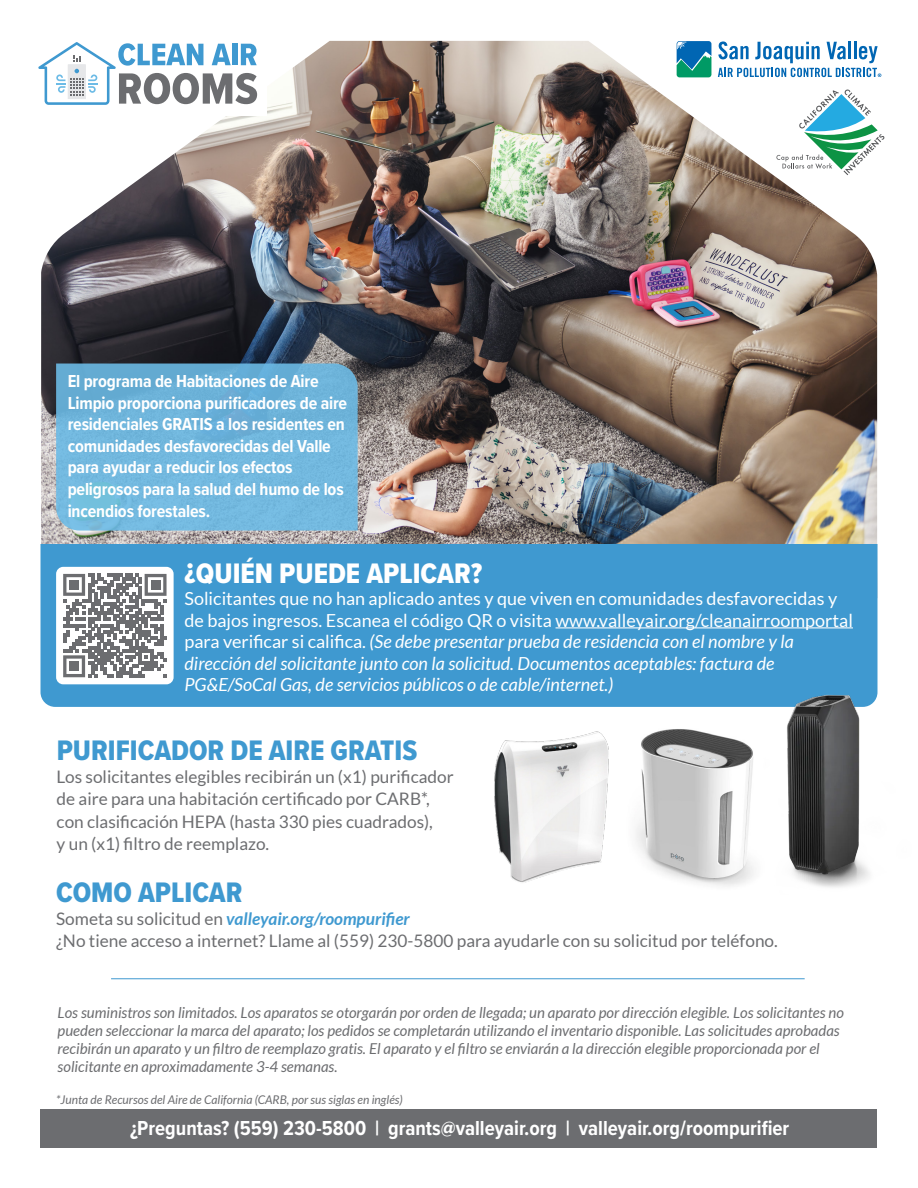
<style>
.page{position:relative;width:918px;height:1188px;background:#fff}
.page>*{position:absolute;margin:0;border:0;box-sizing:border-box;transform-origin:0 0}
.t1{font:29.25px "Proxima Nova Cond Extrabld";color:#3f99d0}
.t2{font:29.25px "Proxima Nova Cond Extrabld";color:#fff}
.t3{font:700 21px "Proxima Nova Cond";color:#fff}
.t4{font:italic 18px/21.6px "Lato";color:#fff}
.t5{font:700 18px/21.6px "Proxima Nova Cond";letter-spacing:-.01em;color:#fff}
.t6{font:17.25px/22.5px "Lato";color:#6c6d70}
.t7{font:italic 15px/18px "Lato";color:#6c6d70}
.t8{font:italic 12px "Lato";color:#6c6d70}
.s1{font-style:normal}
.s2{font-weight:700;font-style:italic;color:#3f99d0}
</style>
<div class="page">
<img style="left:41px;top:41px;width:836px;height:503px">
<div style="left:40px;top:544px;width:838px;height:163px;background:#3f99d0"></div>
<svg style="left:56px;top:364px;width:302px;height:167px;background:#6fb5db"></svg>
<div style="left:56px;top:567px;width:118px;height:117px;background:#fff;border-radius:7px"></div>
<div style="left:60px;top:570px;width:109px;height:110px;background:linear-gradient(to right,#fff,#fff)"></div>
<svg style="left:63px;top:574px;width:104px;height:103px"></svg>
<div style="left:69px;top:580px;width:10px;height:10px;background:#6c6d70"></div>
<div style="left:151px;top:580px;width:9px;height:10px;background:#6c6d70"></div>
<div style="left:69px;top:662px;width:10px;height:9px;background:#6c6d70"></div>
<hr style="left:556px;top:627px;width:297px;height:1px;background:#fff">
<div style="left:40px;top:1109px;width:838px;height:39px;background:#6c6d70"></div>
<svg style="left:676px;top:41px;width:36px;height:37px"></svg>
<svg style="left:677px;top:41px;width:34px;height:36px"></svg>
<svg style="left:718px;top:41px;width:163px;height:36px"></svg>
<svg style="left:776px;top:89px;width:109px;height:86px"></svg>
<div style="left:0;top:23px;width:267px;height:92px;background:#fff"></div>
<hr style="left:111px;top:978px;width:694px;height:1px;background:#3f99d0">
<img style="left:646px;top:729px;width:70px;height:156px">
<img style="left:716px;top:679px;width:162px;height:208px">
<img style="left:456px;top:706px;width:190px;height:177px">
<svg style="left:38px;top:42px;width:219px;height:63px"></svg>
<p class="t5" style="left:68px;top:370px;width:281px">El programa de Habitaciones de Aire Limpio proporciona purificadores de aire residenciales GRATIS a los residentes en comunidades desfavorecidas del Valle para ayudar a reducir los efectos peligrosos para la salud del humo de los incendios forestales.</p>
<h1 class="t2" style="left:184px;top:552px;width:299px">¿QUIÉN PUEDE APLICAR?</h1>
<p class="t4" style="left:184px;top:588px;width:670px"><span class="s1">Solicitantes que no han aplicado antes y que viven en comunidades desfavorecidas y de bajos ingresos. Escanea el código QR o visita www.valleyair.org/cleanairroomportal para verificar si califica.</span> (Se debe presentar prueba de residencia con el nombre y la dirección del solicitante junto con la solicitud. Documentos aceptables: factura de PG&amp;E/SoCal Gas, de servicios públicos o de cable/internet.)</p>
<h1 class="t1" style="left:57px;top:729px;width:362px">PURIFICADOR DE AIRE GRATIS</h1>
<p class="t6" style="left:57px;top:765px;width:399px">Los solicitantes elegibles recibirán un (x1) purificador de aire para una habitación certificado por CARB*, con clasificación HEPA (hasta 330 pies cuadrados),<br>y un (x1) filtro de reemplazo.</p>
<h1 class="t1" style="left:56px;top:871px;width:188px">COMO APLICAR</h1>
<p class="t6" style="left:56px;top:907px;width:723px">Someta su solicitud en <span class="s2">valleyair.org/roompurifier<br></span>¿No tiene acceso a internet? Llame al (559) 230-5800 para ayudarle con su solicitud por teléfono.</p>
<p class="t7" style="left:58px;top:1004px;width:788px">Los suministros son limitados. Los aparatos se otorgarán por orden de llegada; un aparato por dirección elegible. Los solicitantes no pueden seleccionar la marca del aparato; los pedidos se completarán utilizando el inventario disponible. Las solicitudes aprobadas recibirán un aparato y un filtro de reemplazo gratis. El aparato y el filtro se enviarán a la dirección elegible proporcionada por el solicitante en aproximadamente 3-4 semanas.</p>
<p class="t8" style="left:56px;top:1093px;width:348px">*Junta de Recursos del Aire de California (CARB, por sus siglas en inglés)</p>
<h2 class="t3" style="left:130px;top:1112px;width:661px">¿Preguntas? (559) 230-5800 | grants@valleyair.org | valleyair.org/roompurifier</h2>
</div>
